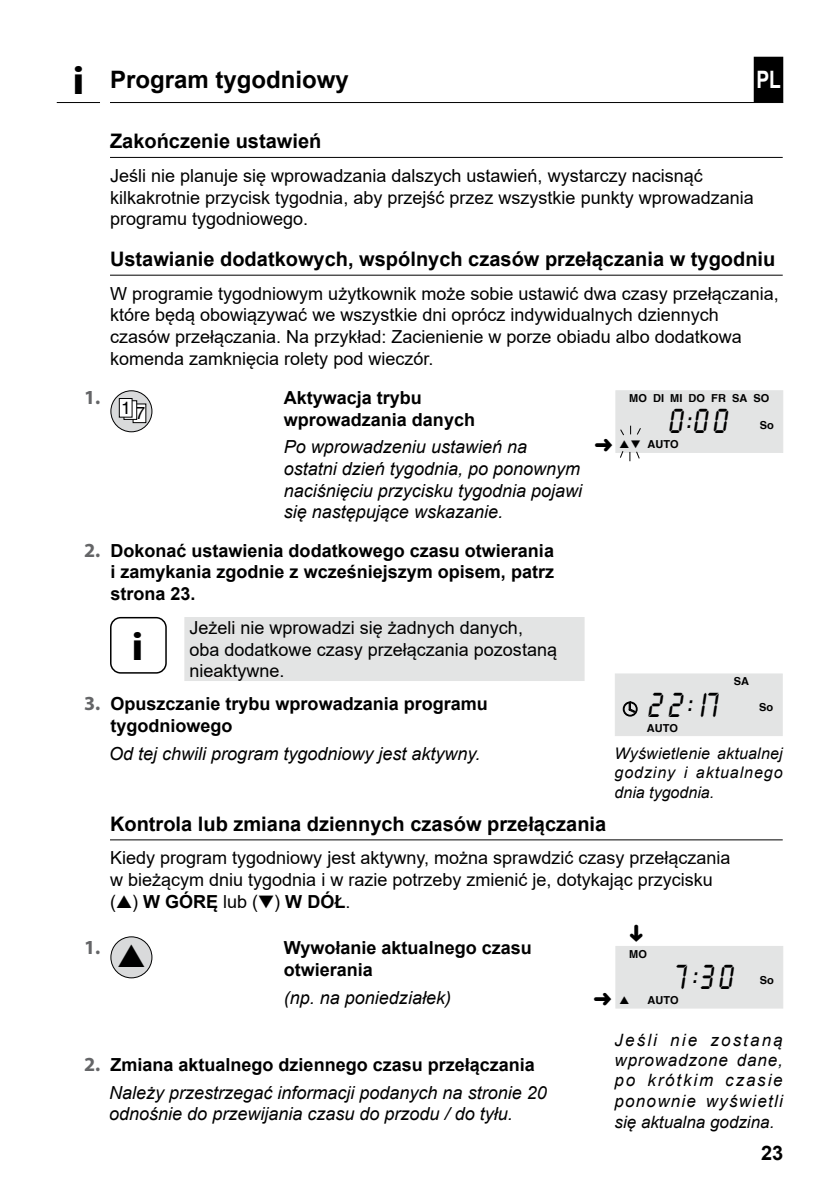
<style>
.page{position:relative;width:840px;height:1191px;background:#fff}
.page>*{position:absolute;margin:0;border:0;box-sizing:border-box;transform-origin:0 0}
.INFO-Icon{font:700 40px "Myriad Pro";color:#000;scale:1.1 1}
.Display_LCD2{font:36px "Lcd D";letter-spacing:.15em;color:#000;scale:.85 1}
.Kapitelüberschrift{font:700 24px "Arial";color:#000}
.t1{font:700 24px "Arial";color:#fff;scale:.8 1}
.Überschrift_-_DE{font:700 20px "Arial";color:#000}
.t2{font:700 20px "Myriad Pro";color:#646567}
.Fließtext_-_DE{font:18px/21.6px "Arial";color:#000}
.Fließtext_nach_Handl{font:italic 18px/21.6px "Arial";color:#000}
.t3{font:700 18px/21.6px "Arial";color:#000}
.Nützliche_Infos_3Zei{font:18px/21.6px "Arial";color:#000}
.t4{font:17.4px "Helvetica";color:#000}
.Fließtext_nach_Handl-2{font:italic 17px/20.6px "Arial";letter-spacing:.075em;color:#000;text-align:justify}
.Fließtext_kursiv_-_D{font:italic 16px/19.2px "Arial";letter-spacing:.01em;color:#000;text-align:justify}
.Display_Helvetica{font:700 11px "Helvetica";color:#000}
.s1{font-family:"Myriad Pro";font-size:20px;color:#646567}
.s2{font-weight:700}
.s3{color:#e3e4e4}
</style>
<div class="page">
<hr style="left:110px;top:157px;width:672px;height:1px;background:#000">
<hr style="left:110px;top:275px;width:672px;height:1px;background:#000">
<div style="left:615px;top:390px;width:167px;height:63px;background:#e3e4e4"></div>
<svg style="left:620px;top:426px;width:21px;height:10px"></svg>
<svg style="left:618px;top:451px;width:22px;height:10px"></svg>
<div style="left:614px;top:673px;width:168px;height:63px;background:#e3e4e4;border:1px solid #e3e4e4"></div>
<svg style="left:623px;top:702px;width:13px;height:14px"></svg>
<svg style="left:111px;top:391px;width:41px;height:41px"></svg>
<div style="left:110px;top:390px;width:42px;height:42px;border:1px solid #000;border-radius:50%"></div>
<div style="left:133px;top:404px;width:13px;height:19px;background:#fff;border:1px solid #000"></div>
<svg style="left:124px;top:400px;width:13px;height:19px"></svg>
<div style="left:119px;top:398px;width:13px;height:19px;background:#fff;border:1px solid #000"></div>
<div style="left:184px;top:617px;width:400px;height:64px;background:#e3e4e4"></div>
<div style="left:110px;top:617px;width:57px;height:56px;border:2px solid #000;border-radius:10px"></div>
<hr style="left:110px;top:839px;width:672px;height:1px;background:#000">
<div style="left:111px;top:937px;width:41px;height:40px;background:#d9dadb;border-radius:50%"></div>
<div style="left:110px;top:936px;width:42px;height:42px;border:1px solid #000;border-radius:50%"></div>
<div style="left:615px;top:946px;width:167px;height:62px;background:#e3e4e4"></div>
<div style="left:754px;top:58px;width:27px;height:43px;background:#000"></div>
<div style="left:753px;top:57px;width:29px;height:45px;border:2px solid #000"></div>
<hr style="left:110px;top:102px;width:672px;height:1px;background:#000">
<hr style="left:57px;top:102px;width:43px;height:1px;background:#000">
<h1 class="INFO-Icon" style="left:72px;top:59px;width:12px">i</h1>
<p class="Kapitelüberschrift" style="left:110px;top:63px;width:240px">Program tygodniowy</p>
<h3 class="t1" style="left:756px;top:63px;width:32px">PL</h3>
<p class="Überschrift_-_DE" style="left:110px;top:127px;width:213px">Zakończenie ustawień</p>
<p class="Fließtext_-_DE" style="left:110px;top:165px;width:645px">Jeśli nie planuje się wprowadzania dalszych ustawień, wystarczy nacisnąć kilkakrotnie przycisk tygodnia, aby przejść przez wszystkie punkty wprowadzania programu tygodniowego.</p>
<p class="Überschrift_-_DE" style="left:110px;top:245px;width:666px">Ustawianie dodatkowych, wspólnych czasów przełączania w tygodniu</p>
<p class="Fließtext_-_DE" style="left:110px;top:282px;width:670px">W programie tygodniowym użytkownik może sobie ustawić dwa czasy przełączania, które będą obowiązywać we wszystkie dni oprócz indywidualnych dziennych czasów przełączania. Na przykład: Zacienienie w porze obiadu albo dodatkowa komenda zamknięcia rolety pod wieczór.</p>
<p class="t4" style="left:121px;top:400px;width:26px">1 7</p>
<p class="t3" style="left:283px;top:387px;width:193px">Aktywacja trybu wprowadzania danych</p>
<p class="Fließtext_nach_Handl" style="left:283px;top:436px;width:300px">Po wprowadzeniu ustawień na ostatni dzień tygodnia, po ponownym naciśnięciu przycisku tygodnia pojawi się następujące wskazanie.</p>
<p class="t3" style="left:110px;top:540px;width:445px;text-align:justify;text-indent:-26px"><span class="s1">2.</span> Dokonać ustawienia dodatkowego czasu otwierania i zamykania zgodnie z wcześniejszym opisem, patrz strona 23.</p>
<p class="INFO-Icon" style="left:131px;top:624px;width:12px">i</p>
<p class="Nützliche_Infos_3Zei" style="left:189px;top:616px;width:369px">Jeżeli nie wprowadzi się żadnych danych, oba dodatkowe czasy przełączania pozostaną nieaktywne.</p>
<p class="t3" style="left:110px;top:693px;width:379px;text-indent:-26px"><span class="s1">3.</span> Opuszczanie trybu wprowadzania programu tygodniowego</p>
<p class="Fließtext_nach_Handl" style="left:109px;top:743px;width:372px">Od tej chwili program tygodniowy jest aktywny.</p>
<p class="Fließtext_kursiv_-_D" style="left:614px;top:744px;width:170px">Wyświetlenie aktualnej godziny i aktualnego dnia tygodnia.</p>
<p class="Überschrift_-_DE" style="left:110px;top:809px;width:497px">Kontrola lub zmiana dziennych czasów przełączania</p>
<p class="Fließtext_-_DE" style="left:110px;top:847px;width:621px">Kiedy program tygodniowy jest aktywny, można sprawdzić czasy przełączania w bieżącym dniu tygodnia i w razie potrzeby zmienić je, dotykając przycisku (▲) <span class="s2">W GÓRĘ</span> lub (▼) <span class="s2">W DÓŁ</span>.</p>
<p class="t2" style="left:84px;top:936px;width:18px">1.</p>
<p class="t3" style="left:283px;top:937px;width:249px">Wywołanie aktualnego czasu otwierania</p>
<p class="Fließtext_nach_Handl" style="left:283px;top:986px;width:169px">(np. na poniedziałek)</p>
<p class="t2" style="left:84px;top:386px;width:18px">1.</p>
<p class="Display_Helvetica" style="left:629px;top:391px;width:141px">MO DI MI DO FR SA SO</p>
<p class="Display_LCD2" style="left:647px;top:403px;width:95px"><span class="s3">8</span>0:00</p>
<p class="Display_Helvetica" style="left:619px;top:438px;width:61px">▲▼ AUTO</p>
<p class="Display_Helvetica" style="left:759px;top:418px;width:16px">So</p>
<p class="Display_LCD2" style="left:646px;top:687px;width:84px">22:I7</p>
<p class="Display_Helvetica" style="left:618px;top:721px;width:61px"><span class="s3">▲▼</span> AUTO</p>
<p class="Display_Helvetica" style="left:758px;top:701px;width:16px">So</p>
<p class="Display_Helvetica" style="left:629px;top:947px;width:19px">MO</p>
<p class="Display_LCD2" style="left:672px;top:959px;width:71px">7:30</p>
<p class="Display_Helvetica" style="left:619px;top:993px;width:61px">▲<span class="s3">▼</span> AUTO</p>
<p class="Display_Helvetica" style="left:759px;top:973px;width:16px">So</p>
<p class="t3" style="left:84px;top:1053px;width:452px"><span class="s1">2.</span> Zmiana aktualnego dziennego czasu przełączania</p>
<p class="Fließtext_nach_Handl" style="left:109px;top:1081px;width:439px">Należy przestrzegać informacji podanych na stronie 20 odnośnie do przewijania czasu do przodu / do tyłu.</p>
<p class="Fließtext_nach_Handl-2" style="left:614px;top:1029px;width:170px">Jeśli nie zostaną wprowadzone dane, po krótkim czasie ponownie wyświetli się aktualna godzina.</p>
<p class="Überschrift_-_DE" style="left:760px;top:1139px;width:24px">23</p>
</div>
